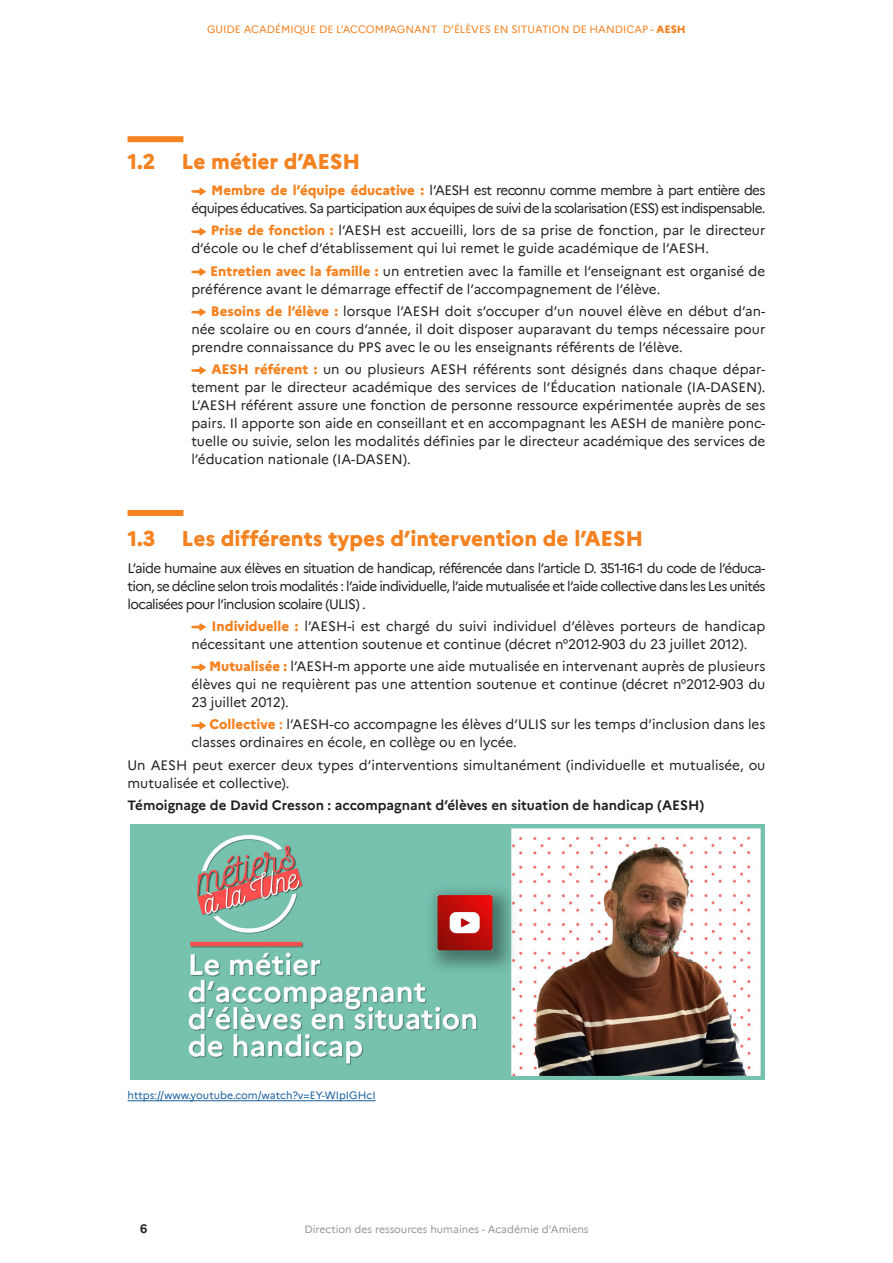
<style>
.page{position:relative;width:893px;height:1263px;background:#fff}
.page>*{position:absolute;margin:0;border:0;box-sizing:border-box;transform-origin:0 0}
.t1{font:800 21px "Marianne";color:#f58220}
.PUCES_PERSO{font:13.5px/18px "Marianne";color:#231f20}
.PUCES_PERSO-2{font:13.5px/18px "Marianne";letter-spacing:-.05em;color:#231f20;text-align:right}
.t2{font:700 13.5px "Marianne";color:#231f20}
.t3{font:700 12px "Marianne";color:#231f20}
.t4{font:10.5px "Marianne";color:#f58220}
.t5{font:10.5px "Marianne";color:#939598}
.t6{font:10.5px "Marianne";color:#175d9e}
.s1{font-weight:800}
.s2{font-weight:800;color:#f58220}
.s3{font-weight:700;color:#f58220}
</style>
<div class="page">
<hr style="left:128px;top:1100px;width:248px;height:1px;background:#175d9e">
<div style="left:128px;top:136px;width:55px;height:6px;background:#f58220"></div>
<svg style="left:191px;top:187px;width:15px;height:8px"></svg>
<svg style="left:191px;top:228px;width:15px;height:8px"></svg>
<svg style="left:191px;top:268px;width:15px;height:8px"></svg>
<svg style="left:191px;top:308px;width:15px;height:8px"></svg>
<svg style="left:191px;top:366px;width:15px;height:8px"></svg>
<div style="left:128px;top:510px;width:55px;height:6px;background:#f58220"></div>
<svg style="left:191px;top:623px;width:15px;height:8px"></svg>
<svg style="left:191px;top:663px;width:15px;height:8px"></svg>
<svg style="left:191px;top:722px;width:15px;height:7px"></svg>
<img style="left:130px;top:825px;width:635px;height:254px">
<p class="t4" style="left:207px;top:23px;width:480px">GUIDE ACADÉMIQUE DE L’ACCOMPAGNANT D’ÉLÈVES EN SITUATION DE HANDICAP - <span class="s1">AESH</span></p>
<p class="t1" style="left:128px;top:148px;width:234px">1.2 Le métier d’AESH</p>
<p class="PUCES_PERSO-2" style="left:191px;top:181px;width:576px"><span class="s2">Membre de l’équipe éducative :</span> l’AESH est reconnu comme membre à part entière des équipes éducatives. Sa participation aux équipes de suivi de la scolarisation (ESS) est indispensable.</p>
<p class="PUCES_PERSO" style="left:191px;top:222px;width:576px;text-indent:19px"><span class="s2">Prise de fonction :</span> l’AESH est accueilli, lors de sa prise de fonction, par le directeur d’école ou le chef d’établissement qui lui remet le guide académique de l’AESH.</p>
<p class="PUCES_PERSO" style="left:191px;top:262px;width:575px;text-indent:19px"><span class="s2">Entretien avec la famille :</span> un entretien avec la famille et l’enseignant est organisé de préférence avant le démarrage effectif de l’accompagnement de l’élève.</p>
<p class="PUCES_PERSO" style="left:191px;top:302px;width:576px;text-align:justify;text-indent:20px"><span class="s2">Besoins de l’élève :</span> lorsque l’AESH doit s’occuper d’un nouvel élève en début d’an&shy;née scolaire ou en cours d’année, il doit disposer auparavant du temps nécessaire pour prendre connaissance du PPS avec le ou les enseignants référents de l’élève.</p>
<p class="PUCES_PERSO" style="left:191px;top:360px;width:576px;text-align:justify;text-indent:20px"><span class="s2">AESH référent :</span> un ou plusieurs AESH référents sont désignés dans chaque dépar&shy;tement par le directeur académique des services de l’Éducation nationale (IA-DASEN).<br>L’AESH référent assure une fonction de personne ressource expérimentée auprès de ses pairs. Il apporte son aide en conseillant et en accompagnant les AESH de manière ponc&shy;tuelle ou suivie, selon les modalités définies par le directeur académique des services de l’éducation nationale (IA-DASEN).</p>
<p class="t1" style="left:128px;top:526px;width:517px">1.3 Les différents types d’intervention de l’AESH</p>
<p class="PUCES_PERSO" style="left:128px;top:559px;width:639px;text-align:justify">L’aide humaine aux élèves en situation de handicap, référencée dans l’article D. 351-16-1 du code de l’éduca&shy;tion, se décline selon trois modalités : l’aide individuelle, l’aide mutualisée et l’aide collective dans les Les unités localisées pour l’inclusion scolaire (ULIS) .</p>
<p class="PUCES_PERSO" style="left:191px;top:617px;width:576px;text-indent:20px"><span class="s2">Individuelle :</span> l’AESH-i est chargé du suivi individuel d’élèves porteurs de handicap nécessitant une attention soutenue et continue (décret n°2012-903 du 23 juillet 2012).</p>
<p class="PUCES_PERSO" style="left:191px;top:657px;width:575px;text-align:justify;text-indent:18px"><span class="s2">Mutualisée :</span> l’AESH-m apporte une aide mutualisée en intervenant auprès de plusieurs élèves qui ne requièrent pas une attention soutenue et continue (décret n°2012-903 du 23 juillet 2012).</p>
<p class="PUCES_PERSO" style="left:191px;top:715px;width:576px;text-indent:18px"><span class="s2">Collective</span> <span class="s3">:</span> l’AESH-co accompagne les élèves d’ULIS sur les temps d’inclusion dans les classes ordinaires en école, en collège ou en lycée.</p>
<p class="PUCES_PERSO" style="left:128px;top:756px;width:639px">Un AESH peut exercer deux types d’interventions simultanément (individuelle et mutualisée, ou mutualisée et collective).</p>
<p class="t2" style="left:128px;top:797px;width:578px">Témoignage de David Cresson : accompagnant d’élèves en situation de handicap (AESH)</p>
<p class="t6" style="left:128px;top:1089px;width:250px">https://www.youtube.com/watch?v=EY-WIpIGHcI</p>
<p class="t3" style="left:140px;top:1221px;width:9px">6</p>
<p class="t5" style="left:304px;top:1222px;width:286px">Direction des ressources humaines - Académie d’Amiens</p>
</div>
